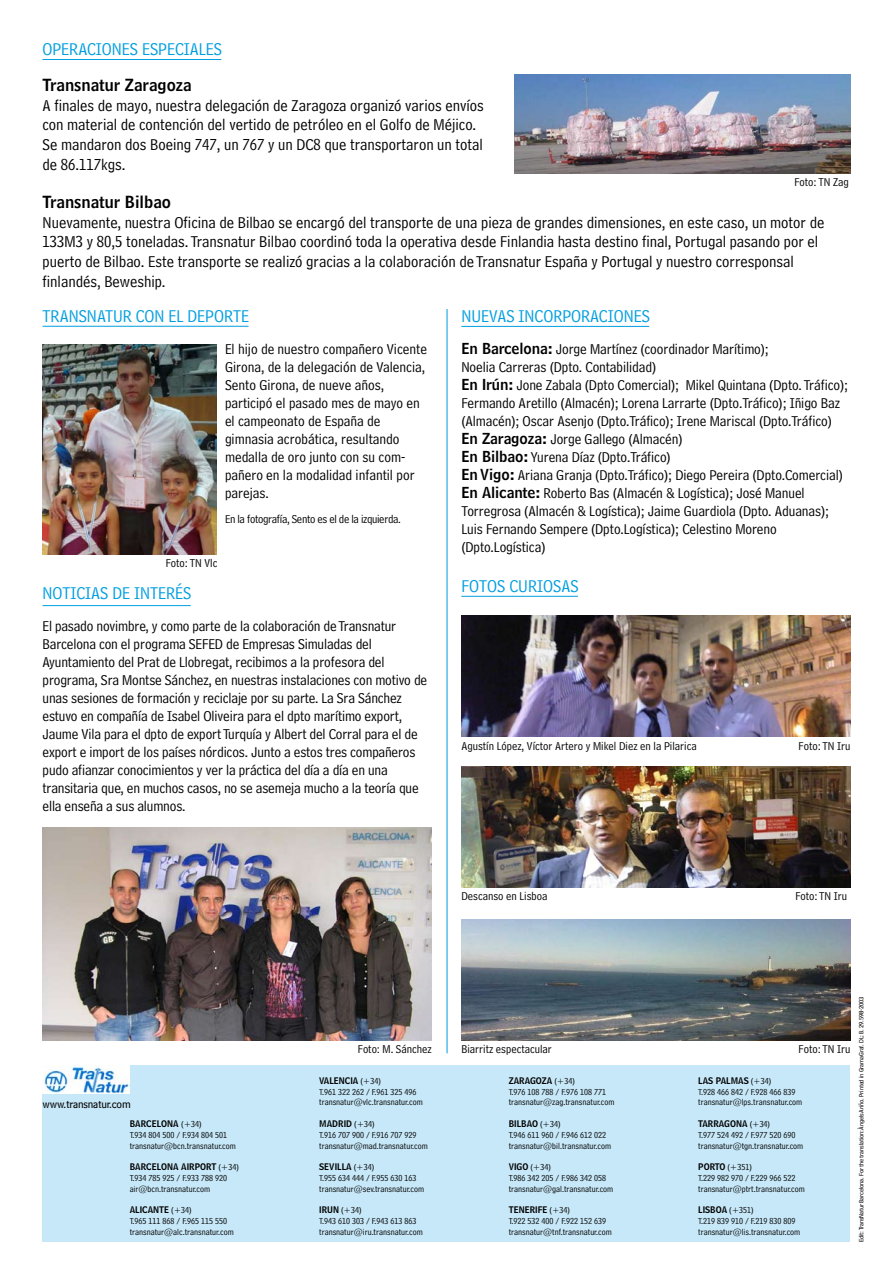
<style>
.page{position:relative;width:893px;height:1263px;background:#fff}
.page>*{position:absolute;margin:0;border:0;box-sizing:border-box;transform-origin:0 0}
.t1{font:18px "Bell Centennial Std Address";color:#009ee0}
.t2{font:16.5px/19.8px "Bell Centennial Std Address";color:#000}
.t3{font:16.5px "Bell Centennial Std Name Num";color:#000}
.t4{font:15px/18px "Bell Centennial Std Address";letter-spacing:-.005em;color:#000}
.t5{font:12px "Bell Centennial Std Address";color:#000}
.t6{font:12px "Bell Centennial Std Address";letter-spacing:-.025em;color:#000}
.t7{font:11.25px "Bell Centennial Std Sub Capt";letter-spacing:-.015em;color:#000}
.t8{font:9px/10.8px "Bell Centennial Std Address";color:#000}
.t9{font:9px "Bell Centennial Std Name Num";color:#000}
.t10{font:6.45px "Bell Centennial Std Sub Capt";letter-spacing:-.025em;color:#000}
.s1{font-family:"Bell Centennial Std Name Num"}
.s2{font-family:"Bell Centennial Std Address"}
</style>
<div class="page">
<div style="left:43px;top:1065px;width:807px;height:177px;background:#c7e8f8"></div>
<img style="left:43px;top:344px;width:173px;height:210px">
<img style="left:461px;top:616px;width:389px;height:121px">
<img style="left:461px;top:919px;width:389px;height:121px">
<img style="left:461px;top:766px;width:389px;height:122px">
<hr style="left:447px;top:309px;width:1px;height:744px;background:#009ee0">
<img style="left:42px;top:1065px;width:88px;height:29px">
<img style="left:43px;top:827px;width:389px;height:213px">
<img style="left:514px;top:74px;width:336px;height:99px">
<hr style="left:43px;top:59px;width:178px;height:1px;background:#009ee0">
<hr style="left:43px;top:326px;width:206px;height:1px;background:#009ee0">
<hr style="left:43px;top:605px;width:148px;height:1px;background:#009ee0">
<hr style="left:461px;top:326px;width:188px;height:1px;background:#009ee0">
<hr style="left:461px;top:596px;width:117px;height:1px;background:#009ee0">
<p class="t1" style="left:43px;top:38px;width:181px">OPERACIONES ESPECIALES</p>
<p class="t3" style="left:43px;top:74px;width:151px">Transnatur Zaragoza</p>
<p class="t2" style="left:43px;top:95px;width:443px">A finales de mayo, nuestra delegación de Zaragoza organizó varios envíos con material de contención del vertido de petróleo en el Golfo de Méjico.<br>Se mandaron dos Boeing 747, un 767 y un DC8 que transportaron un total de 86.117kgs.</p>
<p class="t3" style="left:43px;top:191px;width:130px">Transnatur Bilbao</p>
<p class="t2" style="left:43px;top:212px;width:783px">Nuevamente, nuestra Oficina de Bilbao se encargó del transporte de una pieza de grandes dimensiones, en este caso, un motor de 133M3 y 80,5 toneladas. Transnatur Bilbao coordinó toda la operativa desde Finlandia hasta destino final, Portugal pasando por el puerto de Bilbao. Este transporte se realizó gracias a la colaboración de Transnatur España y Portugal y nuestro corresponsal finlandés, Beweship.</p>
<p class="t5" style="left:794px;top:175px;width:56px">Foto: TN Zag</p>
<p class="t1" style="left:43px;top:305px;width:208px">TRANSNATUR CON EL DEPORTE</p>
<p class="t4" style="left:225px;top:340px;width:204px">El hijo de nuestro compañero Vicente<br>Girona, de la delegación de Valencia,<br>Sento Girona, de nueve años, participó el pasado mes de mayo en el campeonato de España de gimnasia acrobática, resultando medalla de oro junto con su com&shy;pañero en la modalidad infantil por parejas.</p>
<p class="t6" style="left:225px;top:512px;width:177px">En la fotografía, Sento es el de la izquierda.</p>
<p class="t5" style="left:166px;top:556px;width:53px">Foto: TN Vlc</p>
<p class="t1" style="left:43px;top:583px;width:150px">NOTICIAS DE INTERÉS</p>
<p class="t4" style="left:43px;top:617px;width:386px">El pasado novimbre, y como parte de la colaboración de Transnatur Barcelona con el programa SEFED de Empresas Simuladas del Ayuntamiento del Prat de Llobregat, recibimos a la profesora del programa, Sra Montse Sánchez, en nuestras instalaciones con motivo de unas sesiones de formación y reciclaje por su parte. La Sra Sánchez estuvo en compañía de Isabel Oliveira para el dpto marítimo export, Jaume Vila para el dpto de export Turquía y Albert del Corral para el de export e import de los países nórdicos. Junto a estos tres compañeros pudo afianzar conocimientos y ver la práctica del día a día en una transitaria que, en muchos casos, no se asemeja mucho a la teoría que ella enseña a sus alumnos.</p>
<p class="t1" style="left:461px;top:305px;width:190px">NUEVAS INCORPORACIONES</p>
<p class="t4" style="left:461px;top:340px;width:388px"><span class="s1">En Barcelona:</span> Jorge Martínez (coordinador Marítimo);<br>Noelia Carreras (Dpto. Contabilidad)<br><span class="s1">En Irún:</span> Jone Zabala (Dpto Comercial); Mikel Quintana (Dpto. Tráfico); Fermando Aretillo (Almacén); Lorena Larrarte (Dpto.Tráfico); Iñigo Baz (Almacén); Oscar Asenjo (Dpto.Tráfico); Irene Mariscal (Dpto.Tráfico)<br><span class="s1">En Zaragoza:</span> Jorge Gallego (Almacén)<br><span class="s1">En Bilbao:</span> Yurena Díaz (Dpto.Tráfico)<br><span class="s1">En Vigo:</span> Ariana Granja (Dpto.Tráfico); Diego Pereira (Dpto.Comercial)<br><span class="s1">En Alicante:</span> Roberto Bas (Almacén &amp; Logística); José Manuel Torregrosa (Almacén &amp; Logística); Jaime Guardiola (Dpto. Aduanas); Luis Fernando Sempere (Dpto.Logística); Celestino Moreno (Dpto.Logística)</p>
<p class="t1" style="left:461px;top:575px;width:119px">FOTOS CURIOSAS</p>
<p class="t5" style="left:461px;top:739px;width:237px">Agustín López, Víctor Artero y Mikel Diez en la Pilarica</p>
<p class="t5" style="left:461px;top:889px;width:88px">Descanso en Lisboa</p>
<p class="t5" style="left:799px;top:739px;width:53px">Foto: TN Iru</p>
<p class="t5" style="left:795px;top:889px;width:53px">Foto: TN Iru</p>
<p class="t7" style="left:43px;top:1097px;width:90px">www.transnatur.com</p>
<p class="t9" style="left:130px;top:1118px;width:74px">BARCELONA <span class="s2">(+34)</span></p>
<p class="t8" style="left:130px;top:1129px;width:108px">T.934 804 500 / F.934 804 501 transnatur@bcn.transnatur.com</p>
<p class="t9" style="left:130px;top:1161px;width:111px">BARCELONA AIRPORT <span class="s2">(+34)</span></p>
<p class="t8" style="left:130px;top:1172px;width:99px">T.934 785 925 / F.933 788 920 air@bcn.transnatur.com</p>
<p class="t9" style="left:130px;top:1204px;width:64px">ALICANTE <span class="s2">(+34)</span></p>
<p class="t8" style="left:130px;top:1216px;width:105px">T.965 111 868 / F.965 115 550 transnatur@alc.transnatur.com</p>
<p class="t5" style="left:358px;top:1042px;width:75px">Foto: M. Sánchez</p>
<p class="t9" style="left:319px;top:1075px;width:63px">VALENCIA <span class="s2">(+34)</span></p>
<p class="t8" style="left:319px;top:1086px;width:105px">T.961 322 262 / F.961 325 496 transnatur@vlc.transnatur.com</p>
<p class="t9" style="left:319px;top:1118px;width:57px">MADRID <span class="s2">(+34)</span></p>
<p class="t8" style="left:319px;top:1129px;width:110px">T.916 707 900 / F.916 707 929 transnatur@mad.transnatur.com</p>
<p class="t9" style="left:319px;top:1161px;width:56px">SEVILLA <span class="s2">(+34)</span></p>
<p class="t8" style="left:319px;top:1172px;width:106px">T.955 634 444 / F.955 630 163 transnatur@sev.transnatur.com</p>
<p class="t8" style="left:319px;top:1205px;width:105px"><span class="s1">IRUN</span> (+34)<br>T.943 610 303 / F.943 613 863 transnatur@iru.transnatur.com</p>
<p class="t5" style="left:461px;top:1042px;width:92px">Biarritz espectacular</p>
<p class="t9" style="left:509px;top:1075px;width:68px">ZARAGOZA <span class="s2">(+34)</span></p>
<p class="t8" style="left:509px;top:1086px;width:107px">T.976 108 788 / F.976 108 771 transnatur@zag.transnatur.com</p>
<p class="t9" style="left:509px;top:1118px;width:53px">BILBAO <span class="s2">(+34)</span></p>
<p class="t8" style="left:509px;top:1129px;width:104px">T.946 611 960 / F.946 612 022 transnatur@bil.transnatur.com</p>
<p class="t8" style="left:509px;top:1162px;width:106px"><span class="s1">VIGO</span> (+34)<br>T.986 342 205 / F.986 342 058 transnatur@gal.transnatur.com</p>
<p class="t9" style="left:509px;top:1204px;width:63px">TENERIFE <span class="s2">(+34)</span></p>
<p class="t8" style="left:509px;top:1216px;width:105px">T.922 532 400 / F.922 152 639 transnatur@tnf.transnatur.com</p>
<p class="t5" style="left:799px;top:1042px;width:53px">Foto: TN Iru</p>
<p class="t9" style="left:698px;top:1075px;width:75px">LAS PALMAS <span class="s2">(+34)</span></p>
<p class="t8" style="left:698px;top:1086px;width:106px">T.928 466 842 / F.928 466 839 transnatur@lps.transnatur.com</p>
<p class="t9" style="left:698px;top:1118px;width:73px">TARRAGONA <span class="s2">(+34)</span></p>
<p class="t8" style="left:698px;top:1129px;width:107px">T.977 524 492 / F.977 520 690 transnatur@tgn.transnatur.com</p>
<p class="t8" style="left:698px;top:1162px;width:108px"><span class="s1">PORTO</span> (+351)<br>T.229 982 970 / F.229 966 522 transnatur@ptrt.transnatur.com</p>
<p class="t9" style="left:698px;top:1204px;width:57px">LISBOA <span class="s2">(+351)</span></p>
<p class="t8" style="left:698px;top:1216px;width:103px">T.219 839 910 / F.219 830 809 transnatur@lis.transnatur.com</p>
<p class="t10" style="left:857px;top:1242px;width:247px;rotate:-90deg">Edit: TransNatur Barcelona. For the translation: Àngels Ariño. Printed in GramaGraf. DL: B. 29.598-2003</p>
</div>
